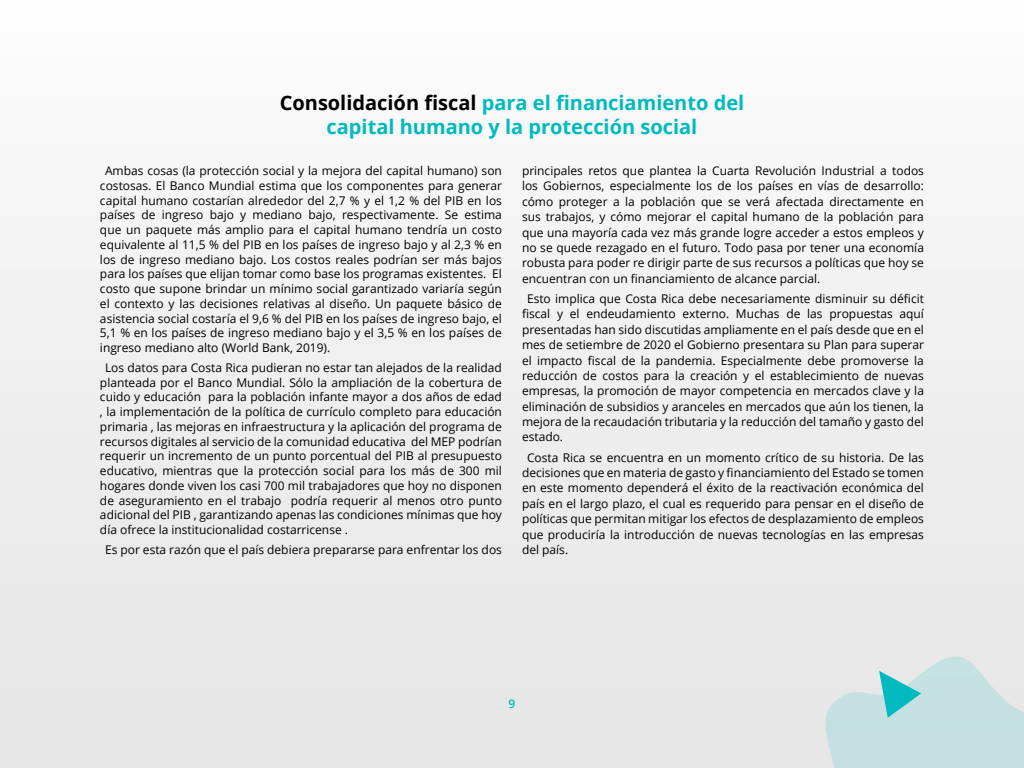
<style>
.page{position:relative;width:1024px;height:768px;background:#fff}
.page>*{position:absolute;margin:0;border:0;box-sizing:border-box;transform-origin:0 0}
.t1{font:700 20px/24px "Open Sans";color:#00babf;text-align:center}
.t2{font:12px/14.7px "Open Sans";color:#000;text-align:justify}
.t3{font:600 12px "Open Sans";color:#00babf}
.s1{color:#000}
</style>
<div class="page">
<div style="left:0;top:0;width:1024px;height:768px;background:linear-gradient(to right,#efeff0,#f1f1f1)"></div>
<svg style="left:821px;top:649px;width:203px;height:119px;background:#c7e0e1"></svg>
<h1 class="t1" style="left:280px;top:91px;width:466px"><span class="s1">Consolidación fiscal</span> para el financiamiento del capital humano y la protección social</h1>
<p class="t2" style="left:100px;top:163px;width:404px;text-indent:5px">Ambas cosas (la protección social y la mejora del capital humano) son costosas. El Banco Mundial estima que los componentes para generar capital humano costarían alrededor del 2,7 % y el 1,2 % del PIB en los países de ingreso bajo y mediano bajo, respectivamente. Se estima que un paquete más amplio para el capital humano tendría un costo equivalente al 11,5 % del PIB en los países de ingreso bajo y al 2,3 % en los de ingreso mediano bajo. Los costos reales podrían ser más bajos para los países que elijan tomar como base los programas existentes. El costo que supone brindar un mínimo social garantizado variaría según el contexto y las decisiones relativas al diseño. Un paquete básico de asistencia social costaría el 9,6 % del PIB en los países de ingreso bajo, el 5,1 % en los países de ingreso mediano bajo y el 3,5 % en los países de ingreso mediano alto (World Bank, 2019).</p>
<p class="t2" style="left:100px;top:360px;width:404px;text-indent:5px">Los datos para Costa Rica pudieran no estar tan alejados de la realidad planteada por el Banco Mundial. Sólo la ampliación de la cobertura de cuido y educación para la población infante mayor a dos años de edad , la implementación de la política de currículo completo para educación primaria , las mejoras en infraestructura y la aplicación del programa de recursos digitales al servicio de la comunidad educativa del MEP podrían requerir un incremento de un punto porcentual del PIB al presupuesto educativo, mientras que la protección social para los más de 300 mil hogares donde viven los casi 700 mil trabajadores que hoy no disponen de aseguramiento en el trabajo podría requerir al menos otro punto adicional del PIB , garantizando apenas las condiciones mínimas que hoy día ofrece la institucionalidad costarricense .</p>
<p class="t2" style="left:105px;top:542px;width:398px">Es por esta razón que el país debiera prepararse para enfrentar los dos</p>
<p class="t2" style="left:522px;top:163px;width:404px;line-height:15.4px">principales retos que plantea la Cuarta Revolución Industrial a todos los Gobiernos, especialmente los de los países en vías de desarrollo: cómo proteger a la población que se verá afectada directamente en sus trabajos, y cómo mejorar el capital humano de la población para que una mayoría cada vez más grande logre acceder a estos empleos y no se quede rezagado en el futuro. Todo pasa por tener una economía robusta para poder re dirigir parte de sus recursos a políticas que hoy se encuentran con un financiamiento de alcance parcial.</p>
<p class="t2" style="left:522px;top:291px;width:404px;line-height:15.4px;text-indent:5px">Esto implica que Costa Rica debe necesariamente disminuir su déficit fiscal y el endeudamiento externo. Muchas de las propuestas aquí presentadas han sido discutidas ampliamente en el país desde que en el mes de setiembre de 2020 el Gobierno presentara su Plan para superar el impacto fiscal de la pandemia. Especialmente debe promoverse la reducción de costos para la creación y el establecimiento de nuevas empresas, la promoción de mayor competencia en mercados clave y la eliminación de subsidios y aranceles en mercados que aún los tienen, la mejora de la recaudación tributaria y la reducción del tamaño y gasto del estado.</p>
<p class="t2" style="left:522px;top:449px;width:404px;line-height:15.4px;text-indent:5px">Costa Rica se encuentra en un momento crítico de su historia. De las decisiones que en materia de gasto y financiamiento del Estado se tomen en este momento dependerá el éxito de la reactivación económica del país en el largo plazo, el cual es requerido para pensar en el diseño de políticas que permitan mitigar los efectos de desplazamiento de empleos que produciría la introducción de nuevas tecnologías en las empresas del país.</p>
<p class="t3" style="left:509px;top:696px;width:8px">9</p>
</div>
